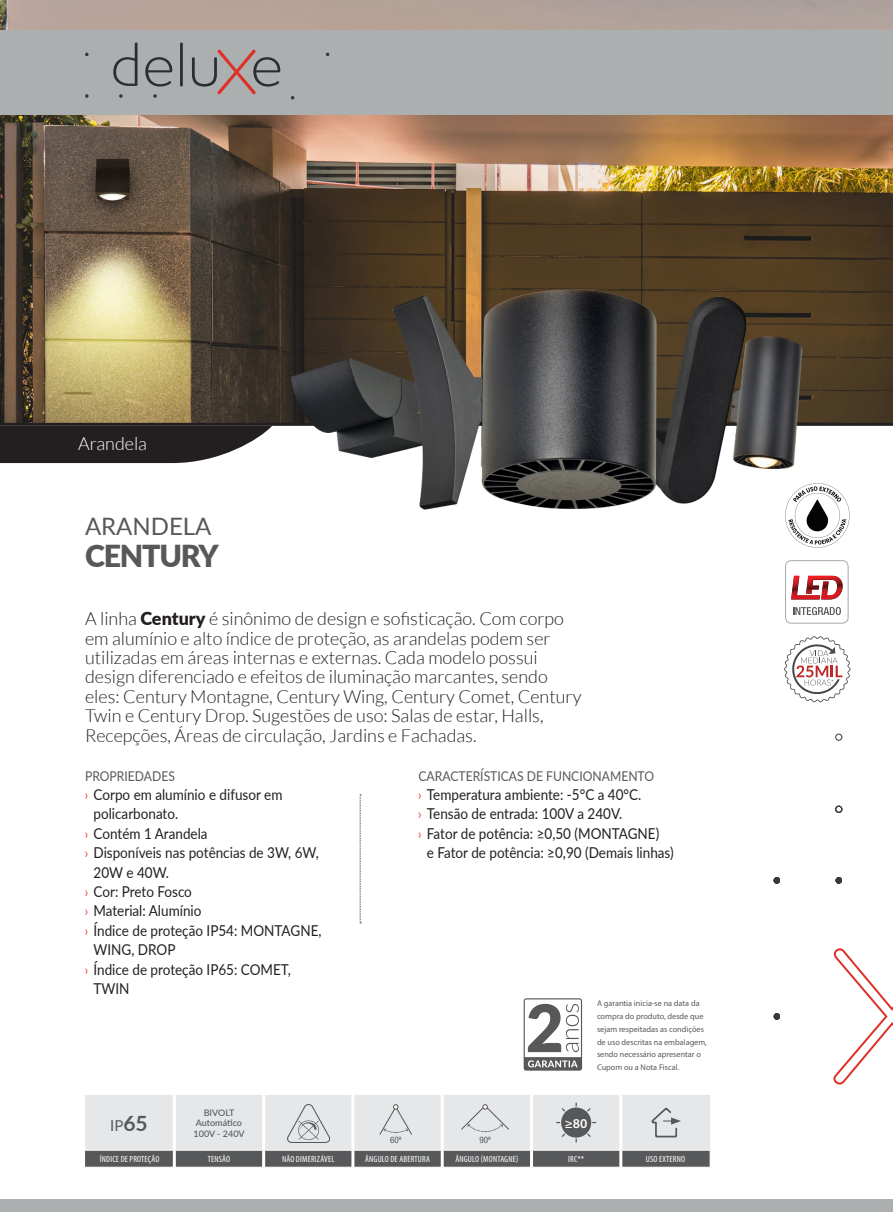
<style>
.page{position:relative;width:893px;height:1212px;background:#fff}
.page>*{position:absolute;margin:0;border:0;box-sizing:border-box;transform-origin:0 0}
.t1{font:900 30.3px "Lato";letter-spacing:-.04em;color:#57585a}
.t2{font:24px "Lato";color:#57585a}
.text_description{font:300 18px/19.4px "Lato";color:#231f20}
.text_description-2{font:300 18px "Lato";color:#fff}
.t3{font:15px/19.4px "Lato";color:#231f20;scale:.9 1}
.t4{font:15px "Lato";color:#57585a}
.title_description{font:13.5px "Lato";color:#57585a;scale:.9 1}
.t5{font:600 13.5px "Myriad Pro";color:#fff}
.table_header{font:condensed 9px "Myriad Pro";letter-spacing:.02em;color:#fff}
.t6{font:500 9px "Lato";color:#57585a}
.t7{font:condensed 9px "Helvetica Neue LT Com";color:#57585a}
.t8{font:8.25px/12.8px "Myriad Pro";color:#57585a}
.s1{font-weight:900}
.s2{font-family:"Myriad Pro";font-stretch:condensed;color:#ee2e22}
.s3{font-weight:700;font-size:21px}
</style>
<div class="page">
<img style="left:0;top:0;width:893px;height:423px">
<div style="left:0;top:1199px;width:893px;height:13px;background:#abafb0"></div>
<svg style="left:0;top:426px;width:272px;height:37px;background:#3b3839"></svg>
<hr style="left:0;top:423px;width:893px;height:3px;background:#231f20">
<svg style="left:524px;top:998px;width:58px;height:72px"></svg>
<svg style="left:774px;top:1013px;width:6px;height:6px"></svg>
<svg style="left:774px;top:877px;width:6px;height:6px"></svg>
<div style="left:835px;top:733px;width:7px;height:8px;border:1px solid #36393c;border-radius:50%"></div>
<svg style="left:836px;top:877px;width:6px;height:6px"></svg>
<div style="left:835px;top:806px;width:7px;height:7px;border:1px solid #36393c;border-radius:50%"></div>
<svg style="left:833px;top:948px;width:60px;height:137px"></svg>
<div style="left:0;top:31px;width:893px;height:84px;background:#abafb0"></div>
<svg style="left:85px;top:94px;width:4px;height:4px"></svg>
<svg style="left:119px;top:94px;width:4px;height:4px"></svg>
<svg style="left:153px;top:94px;width:4px;height:4px"></svg>
<svg style="left:291px;top:96px;width:3px;height:4px"></svg>
<svg style="left:85px;top:53px;width:4px;height:3px"></svg>
<svg style="left:113px;top:43px;width:25px;height:43px"></svg>
<svg style="left:145px;top:57px;width:27px;height:30px"></svg>
<hr style="left:180px;top:43px;width:3px;height:44px;background:#2a2e30">
<svg style="left:192px;top:50px;width:88px;height:44px"></svg>
<svg style="left:360px;top:794px;width:1px;height:129px"></svg>
<svg style="left:784px;top:636px;width:66px;height:66px"></svg>
<svg style="left:785px;top:483px;width:64px;height:65px"></svg>
<div style="left:785px;top:560px;width:64px;height:64px;border:1px solid #a8a9ad;border-radius:6px"></div>
<svg style="left:793px;top:607px;width:48px;height:8px"></svg>
<svg style="left:791px;top:576px;width:52px;height:23px"></svg>
<svg style="left:85px;top:1095px;width:625px;height:72px;background:#c4c5c6"></svg>
<img style="left:285px;top:264px;width:518px;height:256px">
<p class="text_description-2" style="left:78px;top:434px;width:70px">Arandela</p>
<p class="t2" style="left:85px;top:509px;width:128px">ARANDELA</p>
<p class="t1" style="left:85px;top:533px;width:135px">CENTURY</p>
<p class="text_description" style="left:85px;top:609px;width:498px">A linha <span class="s1">Century</span> é sinônimo de design e sofisticação. Com corpo em alumínio e alto índice de proteção, as arandelas podem ser utilizadas em áreas internas e externas. Cada modelo possui design diferenciado e efeitos de iluminação marcantes, sendo eles: Century Montagne, Century Wing, Century Comet, Century Twin e Century Drop. Sugestões de uso: Salas de estar, Halls, Recepções, Áreas de circulação, Jardins e Fachadas.</p>
<p class="title_description" style="left:85px;top:766px;width:101px">PROPRIEDADES</p>
<p class="t3" style="left:94px;top:784px;width:211px;text-indent:-9px"><span class="s2">›</span> Corpo em alumínio e difusor em policarbonato.</p>
<p class="t3" style="left:85px;top:823px;width:138px"><span class="s2">›</span> Contém 1 Arandela</p>
<p class="t3" style="left:94px;top:842px;width:252px;text-indent:-9px"><span class="s2">›</span> Disponíveis nas potências de 3W, 6W,<br>20W e 40W.</p>
<p class="t3" style="left:85px;top:881px;width:120px"><span class="s2">›</span> Cor: Preto Fosco</p>
<p class="t3" style="left:85px;top:901px;width:131px"><span class="s2">›</span> Material: Alumínio</p>
<p class="t3" style="left:94px;top:920px;width:255px;text-indent:-9px"><span class="s2">›</span> Índice de proteção IP54: MONTAGNE,<br>WING, DROP</p>
<p class="t3" style="left:94px;top:959px;width:221px;text-indent:-9px"><span class="s2">›</span> Índice de proteção IP65: COMET,<br>TWIN</p>
<p class="title_description" style="left:418px;top:766px;width:263px">CARACTERÍSTICAS DE FUNCIONAMENTO</p>
<p class="t3" style="left:418px;top:784px;width:249px"><span class="s2">›</span> Temperatura ambiente: -5°C a 40°C.</p>
<p class="t3" style="left:418px;top:803px;width:228px"><span class="s2">›</span> Tensão de entrada: 100V a 240V.</p>
<p class="t3" style="left:427px;top:823px;width:276px;text-indent:-9px"><span class="s2">›</span> Fator de potência: ≥0,50 (MONTAGNE)<br>e Fator de potência: ≥0,90 (Demais linhas)</p>
<p class="t4" style="left:110px;top:1115px;width:39px">IP<span class="s3">65</span></p>
<p class="t6" style="left:204px;top:1106px;width:32px">BIVOLT</p>
<p class="t6" style="left:196px;top:1116px;width:48px">Automático</p>
<p class="t6" style="left:194px;top:1127px;width:53px">100V - 240V</p>
<p class="t7" style="left:390px;top:1134px;width:13px">60º</p>
<p class="t7" style="left:479px;top:1134px;width:13px">90º</p>
<p class="t8" style="left:597px;top:997px;width:112px">A garantia inicia-se na data da compra do produto, desde que sejam respeitadas as condições de uso descritas na embalagem, sendo necessário apresentar o<br>Cupom ou a Nota Fiscal.</p>
<p class="t5" style="left:565px;top:1114px;width:24px">≥80</p>
<p class="table_header" style="left:100px;top:1153px;width:61px">ÍNDICE DE PROTEÇÃO</p>
<p class="table_header" style="left:208px;top:1153px;width:24px">TENSÃO</p>
<p class="table_header" style="left:282px;top:1153px;width:54px">NÃO DIMERIZÁVEL</p>
<p class="table_header" style="left:365px;top:1153px;width:66px">ÂNGULO DE ABERTURA</p>
<p class="table_header" style="left:455px;top:1153px;width:64px">ÂNGULO (MONTAGNE)</p>
<p class="table_header" style="left:568px;top:1153px;width:17px">IRC**</p>
<p class="table_header" style="left:646px;top:1153px;width:41px">USO EXTERNO</p>
</div>
